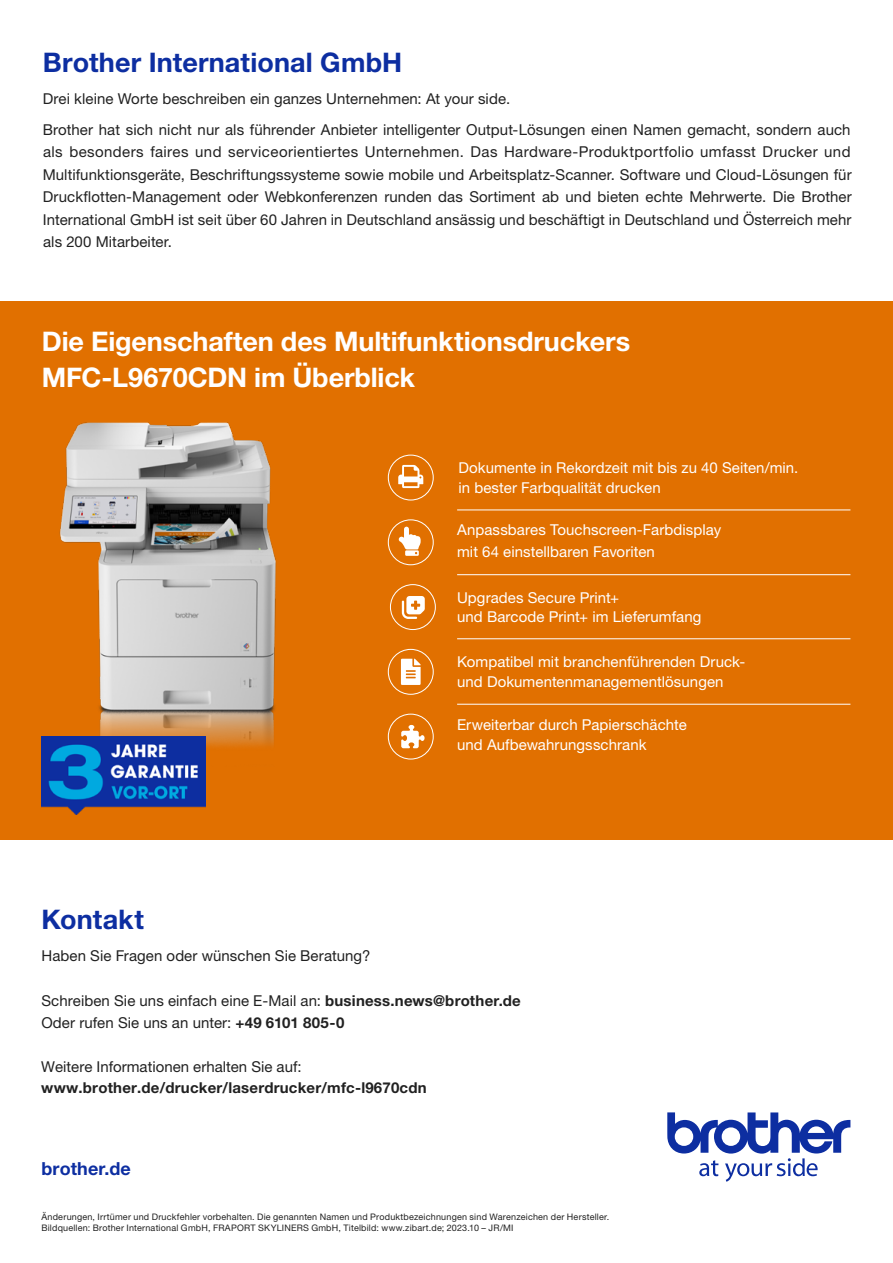
<style>
.page{position:relative;width:893px;height:1263px;background:#fff}
.page>*{position:absolute;margin:0;border:0;box-sizing:border-box;transform-origin:0 0}
.t1{font:700 27px/36px "Helvetica Neue LTW1 G";letter-spacing:-.005em;color:#fff}
.t2{font:700 27px "Helvetica Neue LTW1 G";letter-spacing:.005em;color:#0d2ea1}
.t3{font:700 18px "Helvetica Neue LTW1 G";letter-spacing:.01em;color:#0d2ea1}
.t4{font:15px/22.5px "Helvetica Neue LTW1 G";letter-spacing:.005em;color:#212121}
.t5{font:15px/19.5px "Helvetica Neue LTW1 G";letter-spacing:.005em;color:#fff}
.t6{font:700 15px "Helvetica Neue LTW1 G";letter-spacing:.015em;color:#212121}
.t7{font:9px/10.8px "Helvetica Neue LTW1 G";letter-spacing:.02em;color:#212121}
.s1{font-weight:700}
</style>
<div class="page">
<div style="left:0;top:301px;width:893px;height:539px;background:#e17000"></div>
<hr style="left:457px;top:510px;width:393px;height:1px;background:#fff">
<hr style="left:457px;top:574px;width:393px;height:1px;background:#fff">
<hr style="left:457px;top:638px;width:393px;height:1px;background:#fff">
<hr style="left:457px;top:704px;width:393px;height:1px;background:#fff">
<svg style="left:401px;top:659px;width:20px;height:26px"></svg>
<div style="left:388px;top:649px;width:46px;height:46px;border:1px solid #fff;border-radius:50%"></div>
<div style="left:388px;top:714px;width:46px;height:45px;border:1px solid #fff;border-radius:50%"></div>
<div style="left:390px;top:584px;width:46px;height:46px;border:1px solid #fff;border-radius:50%"></div>
<div style="left:388px;top:455px;width:46px;height:45px;border:1px solid #fff;border-radius:50%"></div>
<svg style="left:398px;top:465px;width:25px;height:23px"></svg>
<svg style="left:399px;top:527px;width:22px;height:29px"></svg>
<div style="left:388px;top:519px;width:46px;height:46px;border:1px solid #fff;border-radius:50%"></div>
<svg style="left:667px;top:1112px;width:183px;height:70px"></svg>
<svg style="left:402px;top:596px;width:23px;height:23px"></svg>
<svg style="left:401px;top:725px;width:24px;height:23px"></svg>
<img style="left:41px;top:422px;width:235px;height:325px">
<img style="left:41px;top:737px;width:165px;height:78px">
<h1 class="t2" style="left:43px;top:46px;width:361px">Brother International GmbH</h1>
<p class="t4" style="left:43px;top:83px;width:809px;line-height:31px">Drei kleine Worte beschreiben ein ganzes Unternehmen: At your side.<br>Brother hat sich nicht nur als führender Anbieter intelligenter Output-Lösungen einen Namen gemacht, sondern auch</p>
<p class="t4" style="left:43px;top:141px;width:810px;text-align:justify">als besonders faires und serviceorientiertes Unternehmen. Das Hardware-Produktportfolio umfasst Drucker und Multifunktionsgeräte, Beschriftungssysteme sowie mobile und Arbeitsplatz-Scanner. Software und Cloud-Lösungen für Druckflotten-Management oder Webkonferenzen runden das Sortiment ab und bieten echte Mehrwerte. Die Brother International GmbH ist seit über 60 Jahren in Deutschland ansässig und beschäftigt in Deutschland und Österreich mehr als 200 Mitarbeiter.</p>
<h1 class="t1" style="left:42px;top:323px;width:590px">Die Eigenschaften des Multifunktionsdruckers<br>MFC-L9670CDN im Überblick</h1>
<p class="t5" style="left:458px;top:458px;width:341px">Dokumente in Rekordzeit mit bis zu 40 Seiten/min. in bester Farbqualität drucken</p>
<p class="t5" style="left:457px;top:518px;width:266px;line-height:22.5px">Anpassbares Touchscreen-Farbdisplay mit 64 einstellbaren Favoriten</p>
<p class="t5" style="left:457px;top:587px;width:246px">Upgrades Secure Print+<br>und Barcode Print+ im Lieferumfang</p>
<p class="t5" style="left:457px;top:652px;width:290px">Kompatibel mit branchenführenden Druck&shy;und Dokumentenmanagementlösungen</p>
<p class="t5" style="left:457px;top:715px;width:231px">Erweiterbar durch Papierschächte und Aufbewahrungsschrank</p>
<h1 class="t2" style="left:41px;top:903px;width:104px">Kontakt</h1>
<p class="t4" style="left:41px;top:944px;width:330px">Haben Sie Fragen oder wünschen Sie Beratung?</p>
<p class="t4" style="left:41px;top:989px;width:481px">Schreiben Sie uns einfach eine E-Mail an: <span class="s1">business.news@brother.de<br></span>Oder rufen Sie uns an unter: <span class="s1">+49 6101 805-0</span></p>
<p class="t4" style="left:41px;top:1055px;width:262px">Weitere Informationen erhalten Sie auf:</p>
<p class="t6" style="left:41px;top:1079px;width:387px">www.brother.de/drucker/laserdrucker/mfc-l9670cdn</p>
<p class="t3" style="left:41px;top:1157px;width:91px">brother.de</p>
<p class="t7" style="left:41px;top:1211px;width:569px">Änderungen, Irrtümer und Druckfehler vorbehalten. Die genannten Namen und Produktbezeichnungen sind Warenzeichen der Hersteller.<br>Bildquellen: Brother International GmbH, FRAPORT SKYLINERS GmbH, Titelbild: www.zibart.de; 2023.10 – JR/MI</p>
</div>
